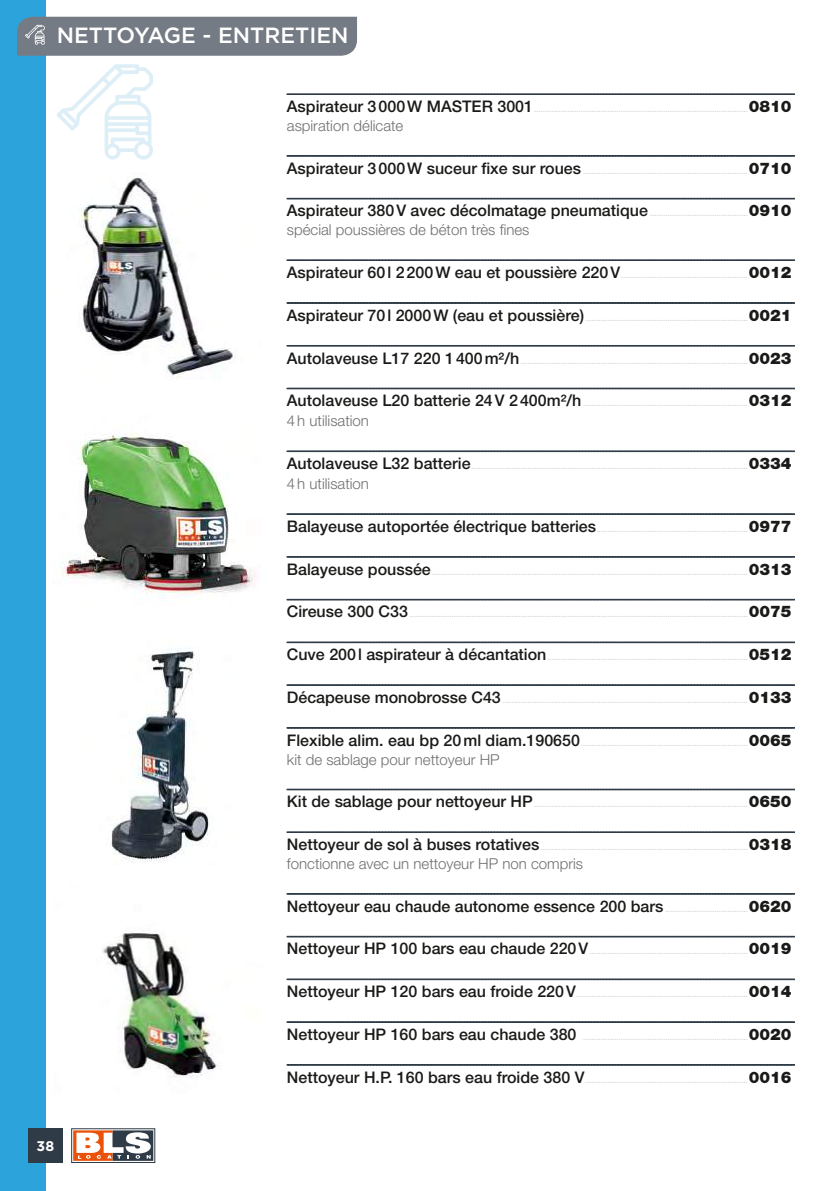
<style>
.page{position:relative;width:840px;height:1191px;background:#fff}
.page>*{position:absolute;margin:0;border:0;box-sizing:border-box;transform-origin:0 0}
.t1{font:500 22px "Gotham";color:#fff}
.t2{font:500 16px "Helvetica Neue LT Std";color:#1a1a18}
.t3{font:300 15px "Helvetica Neue LT Std";color:#6f6f6e}
.t4{font:700 14px "Gotham";color:#fff}
.t5{font:500 8px "Helvetica Neue LT Std";color:#d5d6d6}
.s1{font-size:16px;color:#1a1a18}
.s2{font-weight:900;font-size:16px;color:#1a1a18}
.s3{font-size:8px;color:#d5d6d6}
.s4{font-weight:900}
</style>
<div class="page">
<div style="left:0;top:0;width:45px;height:1191px;background:#2da3dc"></div>
<svg style="left:57px;top:64px;width:96px;height:96px"></svg>
<svg style="left:71px;top:1128px;width:84px;height:34px"></svg>
<svg style="left:73px;top:1130px;width:80px;height:30px"></svg>
<div style="left:28px;top:1128px;width:34px;height:34px;background:#2f3b46"></div>
<img style="left:53px;top:433px;width:204px;height:168px">
<img style="left:80px;top:174px;width:156px;height:205px">
<img style="left:111px;top:648px;width:98px;height:215px">
<img style="left:102px;top:932px;width:117px;height:146px">
<div style="left:17px;top:17px;width:340px;height:39px;background:#747b84"></div>
<svg style="left:286px;top:93px;width:508px;height:2px"></svg>
<svg style="left:286px;top:155px;width:508px;height:2px"></svg>
<svg style="left:286px;top:198px;width:508px;height:2px"></svg>
<svg style="left:286px;top:259px;width:508px;height:2px"></svg>
<svg style="left:286px;top:302px;width:508px;height:2px"></svg>
<svg style="left:286px;top:345px;width:508px;height:2px"></svg>
<svg style="left:286px;top:387px;width:508px;height:2px"></svg>
<svg style="left:286px;top:450px;width:508px;height:2px"></svg>
<svg style="left:286px;top:513px;width:508px;height:2px"></svg>
<svg style="left:286px;top:556px;width:508px;height:2px"></svg>
<svg style="left:286px;top:598px;width:508px;height:2px"></svg>
<svg style="left:286px;top:641px;width:508px;height:2px"></svg>
<svg style="left:286px;top:684px;width:508px;height:2px"></svg>
<svg style="left:286px;top:727px;width:508px;height:2px"></svg>
<svg style="left:286px;top:788px;width:508px;height:2px"></svg>
<svg style="left:286px;top:831px;width:508px;height:2px"></svg>
<svg style="left:286px;top:893px;width:508px;height:2px"></svg>
<svg style="left:286px;top:935px;width:508px;height:2px"></svg>
<svg style="left:286px;top:978px;width:508px;height:2px"></svg>
<svg style="left:286px;top:1021px;width:508px;height:2px"></svg>
<svg style="left:286px;top:1064px;width:508px;height:2px"></svg>
<h1 class="t1" style="left:57px;top:21px;width:293px">NETTOYAGE - ENTRETIEN</h1>
<h3 class="t4" style="left:37px;top:1137px;width:19px">38</h3>
<p class="t5" style="left:287px;top:104px;width:506px"><span class="s1">Aspirateur 3000W MASTER 3001</span>................................................................................................<span class="s2">0810</span></p>
<h3 class="t3" style="left:287px;top:116px;width:118px">aspiration délicate</h3>
<p class="t5" style="left:287px;top:166px;width:506px"><span class="s1">Aspirateur 3000W suceur fixe sur roues</span> ..........................................................................<span class="s2">0710</span></p>
<p class="t5" style="left:287px;top:209px;width:505px"><span class="s1">Aspirateur 380V avec décolmatage pneumatique</span> ............................................<span class="s2">0910</span></p>
<h3 class="t3" style="left:287px;top:221px;width:244px">spécial poussières de béton très fines</h3>
<p class="t5" style="left:287px;top:270px;width:506px"><span class="s1">Aspirateur 60l 2200W eau et poussière 220V</span>.........................................................<span class="s2">0012</span></p>
<p class="t5" style="left:287px;top:313px;width:505px"><span class="s1">Aspirateur 70l 2000W (eau et poussière)</span>.........................................................................<span class="s2">0021</span></p>
<p class="t5" style="left:287px;top:356px;width:505px"><span class="s1">Autolaveuse L17 220 1400m²/h</span> ......................................................................................................<span class="s2">0023</span></p>
<p class="t5" style="left:287px;top:398px;width:505px"><span class="s1">Autolaveuse L20 batterie 24V 2400m²/h</span> ..........................................................................<span class="s2">0312</span></p>
<h3 class="t3" style="left:287px;top:412px;width:83px">4h utilisation</h3>
<p class="t5" style="left:287px;top:461px;width:506px"><span class="s1">Autolaveuse L32 batterie</span>............................................................................................................................<span class="s2">0334</span></p>
<h3 class="t3" style="left:287px;top:474px;width:83px">4h utilisation</h3>
<p class="t5" style="left:287px;top:524px;width:506px"><span class="s1">Balayeuse autoportée électrique batteries</span>....................................................................<span class="s2">0977</span></p>
<p class="t5" style="left:287px;top:567px;width:505px"><span class="s1">Balayeuse poussée</span>..............................................................................................................................................<span class="s2">0313</span></p>
<p class="t5" style="left:287px;top:610px;width:505px"><span class="s1">Cireuse 300 C33</span> ........................................................................................................................................................<span class="s2">0075</span></p>
<p class="t5" style="left:287px;top:652px;width:505px"><span class="s1">Cuve 200l aspirateur à décantation</span>..........................................................................................<span class="s2">0512</span></p>
<p class="t5" style="left:287px;top:695px;width:505px"><span class="s1">Décapeuse monobrosse C43</span> ..............................................................................................................<span class="s2">0133</span></p>
<p class="t5" style="left:287px;top:738px;width:505px"><span class="s1">Flexible alim. eau bp 20ml diam.190650</span>...........................................................................<span class="s2">0065</span></p>
<h3 class="t3" style="left:287px;top:750px;width:214px">kit de sablage pour nettoyeur HP</h3>
<p class="t5" style="left:287px;top:799px;width:506px"><span class="s1">Kit de sablage pour nettoyeur HP</span>................................................................................................<span class="s2">0650</span></p>
<p class="t5" style="left:287px;top:842px;width:505px"><span class="s1">Nettoyeur de sol à buses rotatives</span> .............................................................................................<span class="s2">0318</span></p>
<h3 class="t3" style="left:287px;top:854px;width:297px">fonctionne avec un nettoyeur HP non compris</h3>
<h2 class="t2" style="left:287px;top:896px;width:506px">Nettoyeur eau chaude autonome essence 200 bars <span class="s3">.....................................</span><span class="s4">0620</span></h2>
<p class="t5" style="left:287px;top:946px;width:505px"><span class="s1">Nettoyeur HP 100 bars eau chaude 220V</span> .......................................................................<span class="s2">0019</span></p>
<p class="t5" style="left:287px;top:989px;width:505px"><span class="s1">Nettoyeur HP 120 bars eau froide 220V</span>.............................................................................<span class="s2">0014</span></p>
<p class="t5" style="left:287px;top:1032px;width:505px"><span class="s1">Nettoyeur HP 160 bars eau chaude 380</span> ..........................................................................<span class="s2">0020</span></p>
<p class="t5" style="left:287px;top:1075px;width:505px"><span class="s1">Nettoyeur H.P. 160 bars eau froide 380 V</span>.........................................................................<span class="s2">0016</span></p>
</div>
